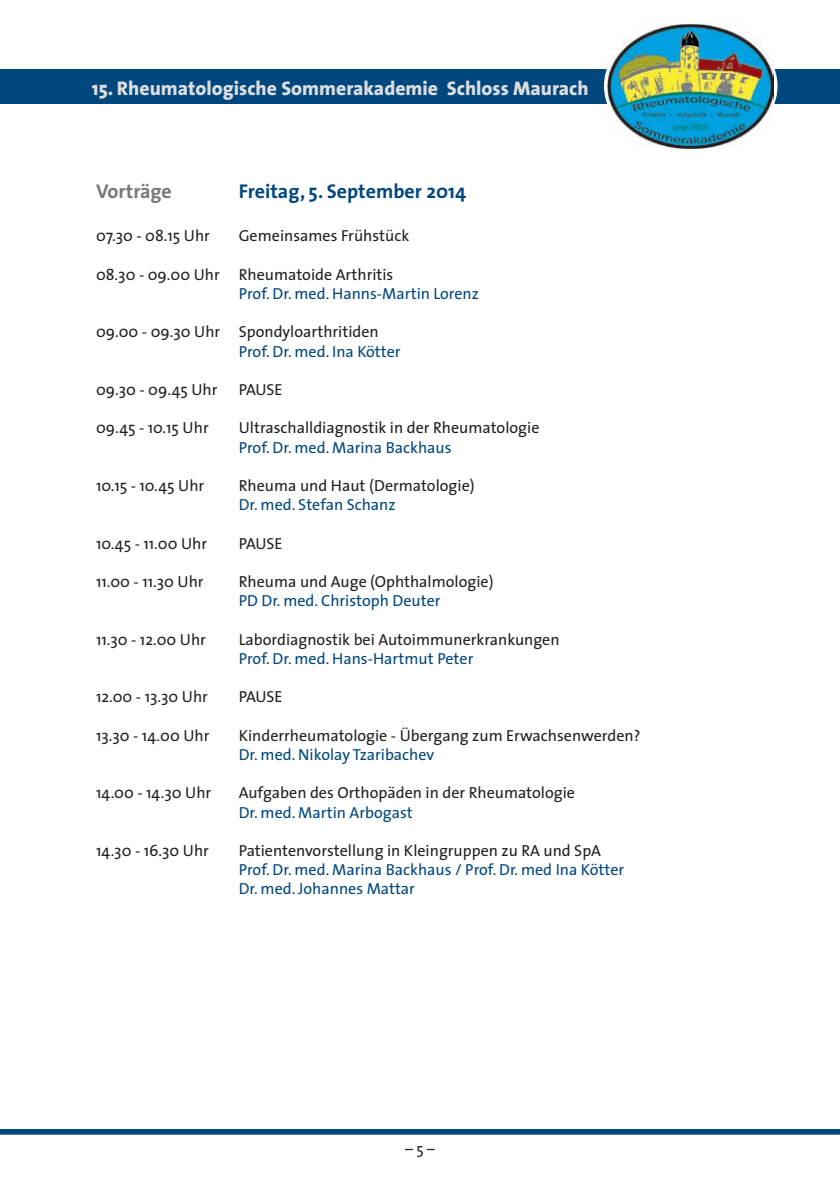
<style>
.page{position:relative;width:840px;height:1191px;background:#fff}
.page>*{position:absolute;margin:0;border:0;box-sizing:border-box;transform-origin:0 0}
.t1{font:700 20px "The Sans";color:#00477e}
.t2{font:700 20px "The Sans";color:#76787b}
.t3{font:800 19.8px "The Sans";color:#dcdddf}
.t4{font:16px "The Sans";color:#231f20}
.t5{font:16px/19.2px "The Sans";color:#00477e}
.t6{font:15.6px "The Sans";color:#231f20}
</style>
<div class="page">
<div style="left:0;top:70px;width:839px;height:34px;background:#00477e"></div>
<div style="left:0;top:1129px;width:839px;height:5px;background:#00477e"></div>
<svg style="left:603px;top:20px;width:174px;height:132px"></svg>
<img style="left:607px;top:24px;width:166px;height:125px">
<p class="t3" style="left:92px;top:72px;width:498px">15. Rheumatologische Sommerakademie Schloss Maurach</p>
<p class="t2" style="left:96px;top:174px;width:77px">Vorträge</p>
<p class="t1" style="left:238px;top:174px;width:229px">Freitag, 5. September 2014</p>
<p class="t4" style="left:96px;top:222px;width:115px">07.30 - 08.15 Uhr</p>
<p class="t4" style="left:238px;top:222px;width:172px">Gemeinsames Frühstück</p>
<p class="t4" style="left:96px;top:261px;width:299px">08.30 - 09.00 Uhr Rheumatoide Arthritis</p>
<p class="t5" style="left:238px;top:283px;width:241px">Prof. Dr. med. Hanns-Martin Lorenz</p>
<p class="t4" style="left:96px;top:318px;width:284px">09.00 - 09.30 Uhr Spondyloarthritiden</p>
<p class="t5" style="left:238px;top:341px;width:163px">Prof. Dr. med. Ina Kötter</p>
<p class="t4" style="left:96px;top:376px;width:123px">09.30 - 09.45 Uhr</p>
<p class="t4" style="left:238px;top:376px;width:45px">PAUSE</p>
<p class="t4" style="left:96px;top:414px;width:114px">09.45 - 10.15 Uhr</p>
<p class="t4" style="left:238px;top:414px;width:302px">Ultraschalldiagnostik in der Rheumatologie</p>
<p class="t5" style="left:238px;top:437px;width:214px">Prof. Dr. med. Marina Backhaus</p>
<p class="t4" style="left:96px;top:472px;width:110px">10.15 - 10.45 Uhr</p>
<p class="t4" style="left:238px;top:472px;width:237px">Rheuma und Haut (Dermatologie)</p>
<p class="t5" style="left:238px;top:495px;width:158px">Dr. med. Stefan Schanz</p>
<p class="t4" style="left:96px;top:530px;width:112px">10.45 - 11.00 Uhr</p>
<p class="t4" style="left:238px;top:530px;width:45px">PAUSE</p>
<p class="t4" style="left:96px;top:568px;width:109px">11.00 - 11.30 Uhr</p>
<p class="t4" style="left:238px;top:568px;width:256px">Rheuma und Auge (Ophthalmologie)</p>
<p class="t5" style="left:238px;top:591px;width:203px">PD Dr. med. Christoph Deuter</p>
<p class="t4" style="left:96px;top:626px;width:111px">11.30 - 12.00 Uhr</p>
<p class="t4" style="left:238px;top:626px;width:322px">Labordiagnostik bei Autoimmunerkrankungen</p>
<p class="t5" style="left:238px;top:648px;width:236px">Prof. Dr. med. Hans-Hartmut Peter</p>
<p class="t4" style="left:96px;top:683px;width:113px">12.00 - 13.30 Uhr</p>
<p class="t4" style="left:238px;top:683px;width:45px">PAUSE</p>
<p class="t4" style="left:96px;top:722px;width:115px">13.30 - 14.00 Uhr</p>
<p class="t4" style="left:238px;top:722px;width:403px">Kinderrheumatologie - Übergang zum Erwachsenwerden?</p>
<p class="t5" style="left:238px;top:744px;width:197px">Dr. med. Nikolay Tzaribachev</p>
<p class="t4" style="left:96px;top:779px;width:117px">14.00 - 14.30 Uhr</p>
<p class="t4" style="left:238px;top:779px;width:337px">Aufgaben des Orthopäden in der Rheumatologie</p>
<p class="t5" style="left:238px;top:802px;width:175px">Dr. med. Martin Arbogast</p>
<p class="t4" style="left:96px;top:837px;width:114px">14.30 - 16.30 Uhr</p>
<p class="t4" style="left:238px;top:837px;width:364px">Patientenvorstellung in Kleingruppen zu RA und SpA</p>
<p class="t5" style="left:238px;top:859px;width:386px">Prof. Dr. med. Marina Backhaus / Prof. Dr. med Ina Kötter<br>Dr. med. Johannes Mattar</p>
<p class="t6" style="left:405px;top:1136px;width:31px">– 5 –</p>
</div>
